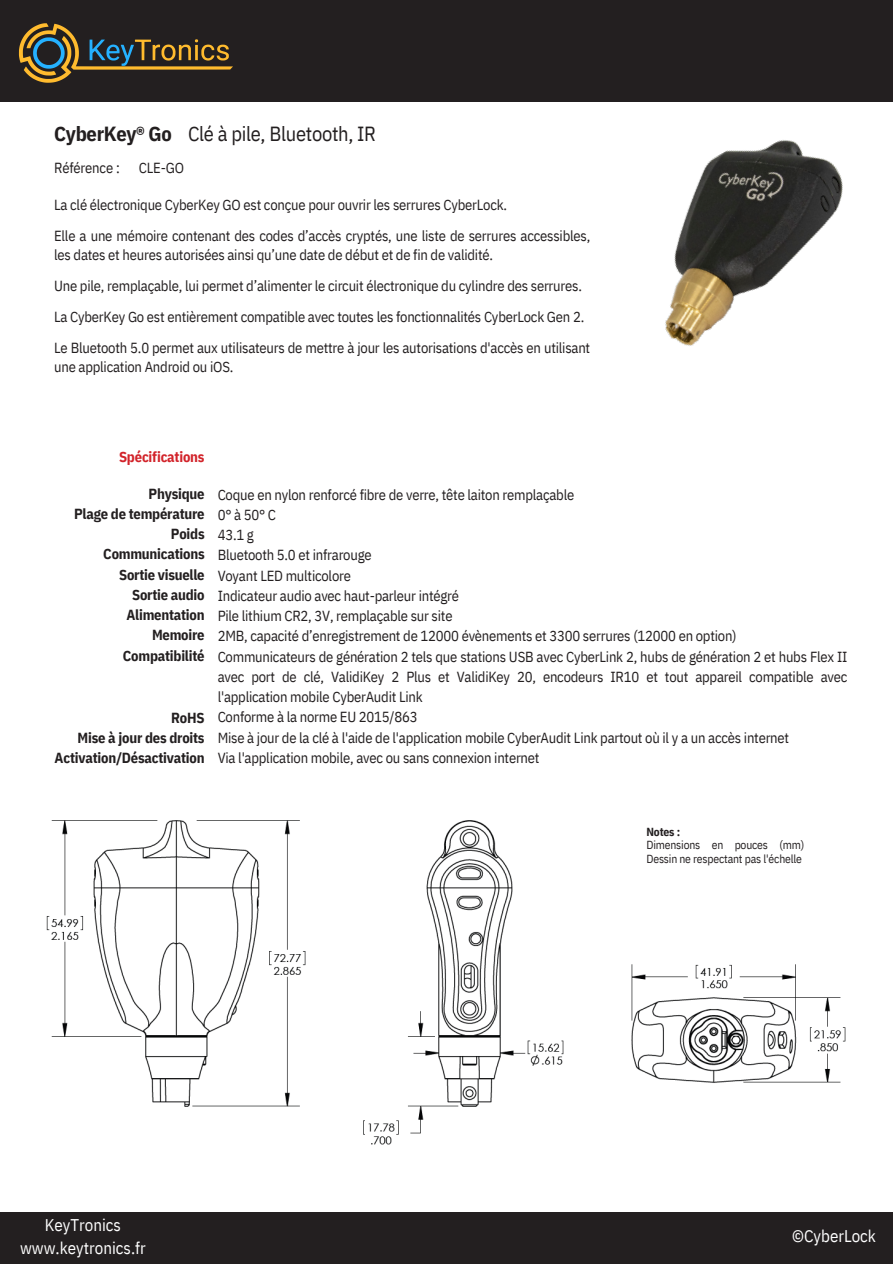
<style>
.page{position:relative;width:893px;height:1264px;background:#fff}
.page>*{position:absolute;margin:0;border:0;box-sizing:border-box;transform-origin:0 0}
.t1{font:20.4px "IBM Plex Sans Cond";letter-spacing:-.015em;color:#231f20}
.t2{font:700 20.4px "IBM Plex Sans Cond";letter-spacing:-.015em;color:#231f20}
.t3{font:16.95px/23px "IBM Plex Sans Cond";color:#fff;text-align:center}
.t4{font:14.55px/20.2px "IBM Plex Sans Cond";letter-spacing:-.015em;color:#231f20}
.t5{font:700 14.55px/20.2px "IBM Plex Sans Cond";letter-spacing:-.015em;color:#231f20;text-align:right}
.t6{font:700 14.55px "IBM Plex Sans Cond";letter-spacing:-.015em;color:#d2232a}
.t7{font:11.7px/13.6px "IBM Plex Sans Cond";letter-spacing:-.015em;color:#231f20}
.t8{font:700 11.7px "IBM Plex Sans Cond";letter-spacing:-.015em;color:#231f20}
</style>
<div class="page">
<div style="left:0;top:1211px;width:892px;height:52px;background:#231f20"></div>
<div style="left:0;top:0;width:892px;height:102px;background:#231f20"></div>
<img style="left:665px;top:140px;width:178px;height:206px">
<svg style="left:19px;top:23px;width:214px;height:60px"></svg>
<img style="left:46px;top:820px;width:518px;height:325px">
<img style="left:631px;top:964px;width:215px;height:119px">
<h3 class="t1" style="left:188px;top:120px;width:189px">Clé à pile, Bluetooth, IR</h3>
<h6 class="t2" style="left:54px;top:120px;width:119px">CyberKey® Go</h6>
<h4 class="t4" style="left:54px;top:158px;width:67px">Référence :</h4>
<h6 class="t4" style="left:139px;top:158px;width:47px">CLE-GO</h6>
<h6 class="t4" style="left:54px;top:194px;width:454px">La clé électronique CyberKey GO est conçue pour ouvrir les serrures CyberLock.</h6>
<h5 class="t4" style="left:54px;top:226px;width:537px;line-height:18.5px">Elle a une mémoire contenant des codes d’accès cryptés, une liste de serrures accessibles, les dates et heures autorisées ainsi qu’une date de début et de fin de validité.</h5>
<h5 class="t4" style="left:54px;top:275px;width:529px">Une pile, remplaçable, lui permet d’alimenter le circuit électronique du cylindre des serrures.</h5>
<h5 class="t4" style="left:54px;top:306px;width:531px">La CyberKey Go est entièrement compatible avec toutes les fonctionnalités CyberLock Gen 2.</h5>
<h6 class="t4" style="left:54px;top:338px;width:537px;line-height:18.5px">Le Bluetooth 5.0 permet aux utilisateurs de mettre à jour les autorisations d'accès en utilisant une application Android ou iOS.</h6>
<h6 class="t6" style="left:119px;top:446px;width:87px">Spécifications</h6>
<h6 class="t5" style="left:74px;top:483px;width:132px">Physique<br>Plage de température<br>Poids<br>Communications<br>Sortie visuelle<br>Sortie audio<br>Alimentation<br>Memoire<br>Compatibilité</h6>
<h6 class="t5" style="left:55px;top:707px;width:151px">RoHS<br>Mise à jour des droits<br>Activation/Désactivation</h6>
<h1 class="t4" style="left:218px;top:484px;width:631px">Coque en nylon renforcé fibre de verre, tête laiton remplaçable<br>0°à50°C<br>43.1 g<br>Bluetooth 5.0 et infrarouge<br>Voyant LED multicolore<br>Indicateur audio avec haut-parleur intégré<br>Pile lithium CR2, 3V, remplaçable sur site<br>2MB, capacité d’enregistrement de 12000 évènements et 3300 serrures (12000 en option)<br>Communicateurs de génération 2 tels que stations USB avec CyberLink 2, hubs de génération 2 et hubs Flex II avec port de clé, ValidiKey 2 Plus et ValidiKey 20, encodeurs IR10 et tout appareil compatible avec l'application mobile CyberAudit Link<br>Conforme à la norme EU 2015/863<br>Mise à jour de la clé à l'aide de l'application mobile CyberAudit Link partout où il y a un accès internet<br>Via l'application mobile, avec ou sans connexion internet</h1>
<p class="t8" style="left:646px;top:823px;width:35px">Notes :</p>
<p class="t7" style="left:646px;top:838px;width:159px">Dimensions en pouces (mm)<br>Dessin ne respectant pas l'échelle</p>
<p class="t3" style="left:20px;top:1212px;width:127px">KeyTronics www.keytronics.fr</p>
<p class="t3" style="left:792px;top:1224px;width:85px">©CyberLock</p>
</div>
